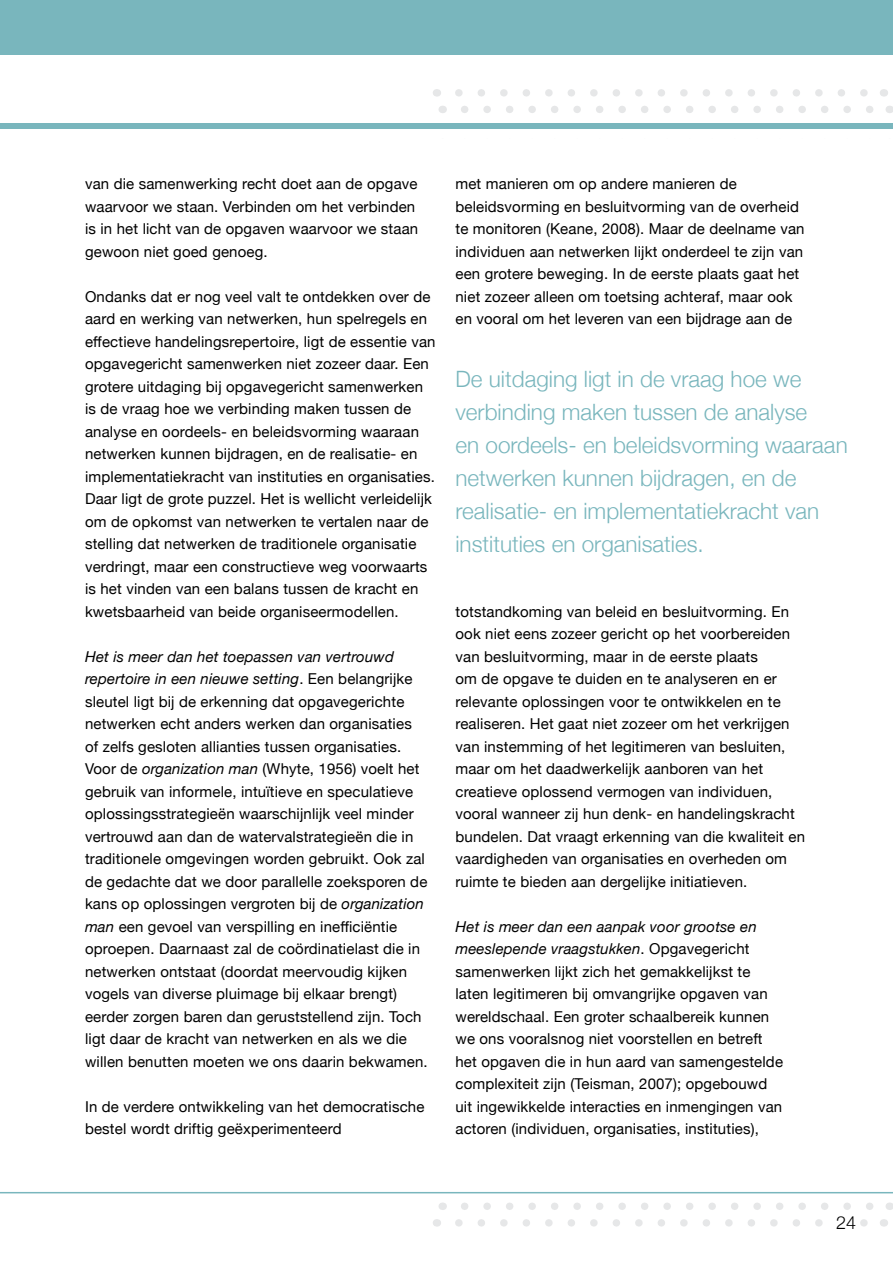
<style>
.page{position:relative;width:893px;height:1263px;background:#fff}
.page>*{position:absolute;margin:0;border:0;box-sizing:border-box;transform-origin:0 0}
.t1{font:300 22.5px/33px "Helvetica Neue";color:#79b6bd}
.t2{font:300 18px "Helvetica Neue";color:#000}
.t3{font:15px/22.5px "Helvetica Neue";letter-spacing:.01em;color:#000}
.s1{font-style:italic}
</style>
<div class="page">
<svg style="left:465px;top:1202px;width:409px;height:8px"></svg>
<svg style="left:459px;top:1219px;width:409px;height:7px"></svg>
<svg style="left:465px;top:106px;width:409px;height:7px"></svg>
<svg style="left:459px;top:89px;width:409px;height:8px"></svg>
<div style="left:0;top:0;width:893px;height:54px;background:#79b6bd"></div>
<div style="left:0;top:123px;width:893px;height:6px;background:#79b6bd"></div>
<hr style="left:0;top:1192px;width:893px;height:1px;background:#79b6bd">
<div style="left:829px;top:1211px;width:21px;height:26px;background:#fff;border-radius:50%"></div>
<p class="t3" style="left:85px;top:173px;width:335px">van die samenwerking recht doet aan de opgave waarvoor we staan. Verbinden om het verbinden is in het licht van de opgaven waarvoor we staan gewoon niet goed genoeg.</p>
<p class="t3" style="left:85px;top:286px;width:352px">Ondanks dat er nog veel valt te ontdekken over de aard en werking van netwerken, hun spelregels en effectieve handelingsrepertoire, ligt de essentie van opgavegericht samenwerken niet zozeer daar. Een grotere uitdaging bij opgavegericht samenwerken is de vraag hoe we verbinding maken tussen de analyse en oordeels- en beleidsvorming waaraan netwerken kunnen bijdragen, en de realisatie- en implementatiekracht van instituties en organisaties.<br>Daar ligt de grote puzzel. Het is wellicht verleidelijk om de opkomst van netwerken te vertalen naar de stelling dat netwerken de traditionele organisatie verdringt, maar een constructieve weg voorwaarts is het vinden van een balans tussen de kracht en kwetsbaarheid van beide organiseermodellen.</p>
<p class="t3" style="left:85px;top:646px;width:344px"><span class="s1">Het is meer dan het toepassen van vertrouwd repertoire in een nieuwe setting</span>. Een belangrijke sleutel ligt bij de erkenning dat opgavegerichte netwerken echt anders werken dan organisaties of zelfs gesloten allianties tussen organisaties.<br>Voor de <span class="s1">organization man</span> (Whyte, 1956) voelt het gebruik van informele, intuïtieve en speculatieve oplossingsstrategieën waarschijnlijk veel minder vertrouwd aan dan de watervalstrategieën die in traditionele omgevingen worden gebruikt. Ook zal de gedachte dat we door parallelle zoeksporen de kans op oplossingen vergroten bij de <span class="s1">organization man</span> een gevoel van verspilling en inefficiëntie oproepen. Daarnaast zal de coördinatielast die in netwerken ontstaat (doordat meervoudig kijken vogels van diverse pluimage bij elkaar brengt) eerder zorgen baren dan geruststellend zijn. Toch ligt daar de kracht van netwerken en als we die willen benutten moeten we ons daarin bekwamen.</p>
<p class="t3" style="left:85px;top:1096px;width:341px">In de verdere ontwikkeling van het democratische bestel wordt driftig geëxperimenteerd</p>
<p class="t3" style="left:455px;top:173px;width:351px">met manieren om op andere manieren de beleidsvorming en besluitvorming van de overheid te monitoren (Keane, 2008). Maar de deelname van individuen aan netwerken lijkt onderdeel te zijn van een grotere beweging. In de eerste plaats gaat het niet zozeer alleen om toetsing achteraf, maar ook en vooral om het leveren van een bijdrage aan de</p>
<h1 class="t1" style="left:455px;top:361px;width:394px">De uitdaging ligt in de vraag hoe we verbinding maken tussen de analyse<br>en oordeels- en beleidsvorming waaraan netwerken kunnen bijdragen, en de realisatie- en implementatiekracht van instituties en organisaties.</h1>
<p class="t3" style="left:455px;top:601px;width:351px">totstandkoming van beleid en besluitvorming. En ook niet eens zozeer gericht op het voorbereiden van besluitvorming, maar in de eerste plaats<br>om de opgave te duiden en te analyseren en er relevante oplossingen voor te ontwikkelen en te realiseren. Het gaat niet zozeer om het verkrijgen van instemming of het legitimeren van besluiten, maar om het daadwerkelijk aanboren van het creatieve oplossend vermogen van individuen, vooral wanneer zij hun denk- en handelingskracht bundelen. Dat vraagt erkenning van die kwaliteit en vaardigheden van organisaties en overheden om ruimte te bieden aan dergelijke initiatieven.</p>
<p class="t3" style="left:455px;top:916px;width:329px"><span class="s1">Het is meer dan een aanpak voor grootse en meeslepende vraagstukken</span>. Opgavegericht samenwerken lijkt zich het gemakkelijkst te laten legitimeren bij omvangrijke opgaven van wereldschaal. Een groter schaalbereik kunnen we ons vooralsnog niet voorstellen en betreft het opgaven die in hun aard van samengestelde complexiteit zijn (Teisman, 2007); opgebouwd uit ingewikkelde interacties en inmengingen van actoren (individuen, organisaties, instituties),</p>
<p class="t2" style="left:836px;top:1208px;width:22px">24</p>
</div>
